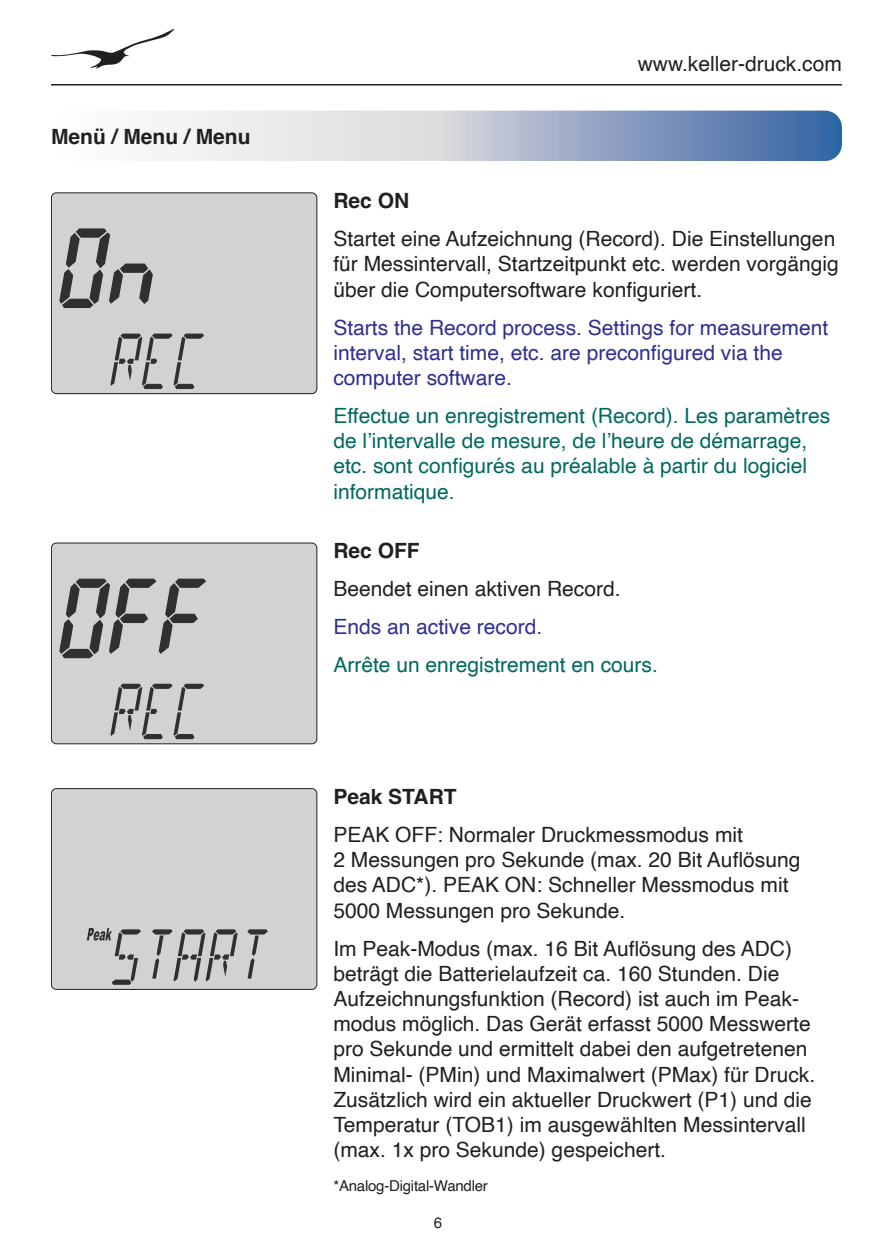
<style>
.page{position:relative;width:876px;height:1259px;background:#fff}
.page>*{position:absolute;margin:0;border:0;box-sizing:border-box;transform-origin:0 0}
.t1{font:21px/25.2px "Helvetica";color:#231f20}
.t2{font:21px/25.2px "Helvetica";color:#00695d}
.t3{font:21px/25.2px "Helvetica";color:#2e3092}
.t4{font:700 21px "Helvetica";color:#231f20}
.t5{font:15px "Helvetica";letter-spacing:-.015em;color:#231f20}
</style>
<div class="page">
<hr style="left:51px;top:84px;width:791px;height:1px;background:#231f20">
<svg style="left:51px;top:29px;width:123px;height:40px"></svg>
<svg style="left:160px;top:111px;width:682px;height:50px"></svg>
<div style="left:51px;top:192px;width:266px;height:202px;background:#d1d2d1"></div>
<svg style="left:110px;top:333px;width:94px;height:56px"></svg>
<svg style="left:59px;top:228px;width:94px;height:80px"></svg>
<div style="left:51px;top:542px;width:266px;height:202px;background:#d1d2d1"></div>
<svg style="left:59px;top:578px;width:147px;height:80px"></svg>
<svg style="left:110px;top:684px;width:94px;height:55px"></svg>
<div style="left:51px;top:788px;width:266px;height:201px;background:#d1d2d1"></div>
<svg style="left:87px;top:928px;width:54px;height:56px"></svg>
<svg style="left:247px;top:929px;width:21px;height:49px"></svg>
<svg style="left:152px;top:929px;width:86px;height:53px"></svg>
<p class="t4" style="left:51px;top:123px;width:201px">Menü / Menu / Menu</p>
<p class="t1" style="left:638px;top:51px;width:206px">www.keller-druck.com</p>
<p class="t4" style="left:333px;top:188px;width:77px">Rec ON</p>
<p class="t1" style="left:333px;top:227px;width:507px">Startet eine Aufzeichnung (Record). Die Einstellungen für Messintervall, Startzeitpunkt etc. werden vorgängig über die Computersoftware konfiguriert.</p>
<p class="t3" style="left:333px;top:315px;width:496px">Starts the Record process. Settings for measurement interval, start time, etc. are preconfigured via the computer software.</p>
<p class="t2" style="left:333px;top:403px;width:498px">Effectue un enregistrement (Record). Les paramètres de l’intervalle de mesure, de l’heure de démarrage, etc. sont configurés au préalable à partir du logiciel informatique.</p>
<p class="t4" style="left:333px;top:538px;width:88px">Rec OFF</p>
<p class="t1" style="left:333px;top:577px;width:289px">Beendet einen aktiven Record.</p>
<p class="t3" style="left:333px;top:615px;width:210px">Ends an active record.</p>
<p class="t2" style="left:333px;top:653px;width:326px">Arrête un enregistrement en cours.</p>
<p class="t4" style="left:333px;top:784px;width:125px">Peak START</p>
<p class="t1" style="left:333px;top:822px;width:468px">PEAK OFF: Normaler Druckmessmodus mit<br>2 Messungen pro Sekunde (max. 20 Bit Auflösung des ADC*). PEAK ON: Schneller Messmodus mit 5000 Messungen pro Sekunde.</p>
<p class="t1" style="left:333px;top:936px;width:483px">Im Peak-Modus (max. 16 Bit Auflösung des ADC) beträgt die Batterielaufzeit ca. 160 Stunden. Die Aufzeichnungsfunktion (Record) ist auch im Peak&shy;modus möglich. Das Gerät erfasst 5000 Messwerte pro Sekunde und ermittelt dabei den aufgetretenen Minimal- (PMin) und Maximalwert (PMax) für Druck.<br>Zusätzlich wird ein aktueller Druckwert (P1) und die Temperatur (TOB1) im ausgewählten Messintervall (max. 1x pro Sekunde) gespeichert.</p>
<p class="t5" style="left:333px;top:1174px;width:156px">*Analog-Digital-Wandler</p>
<p class="t5" style="left:434px;top:1210px;width:10px">6</p>
</div>
